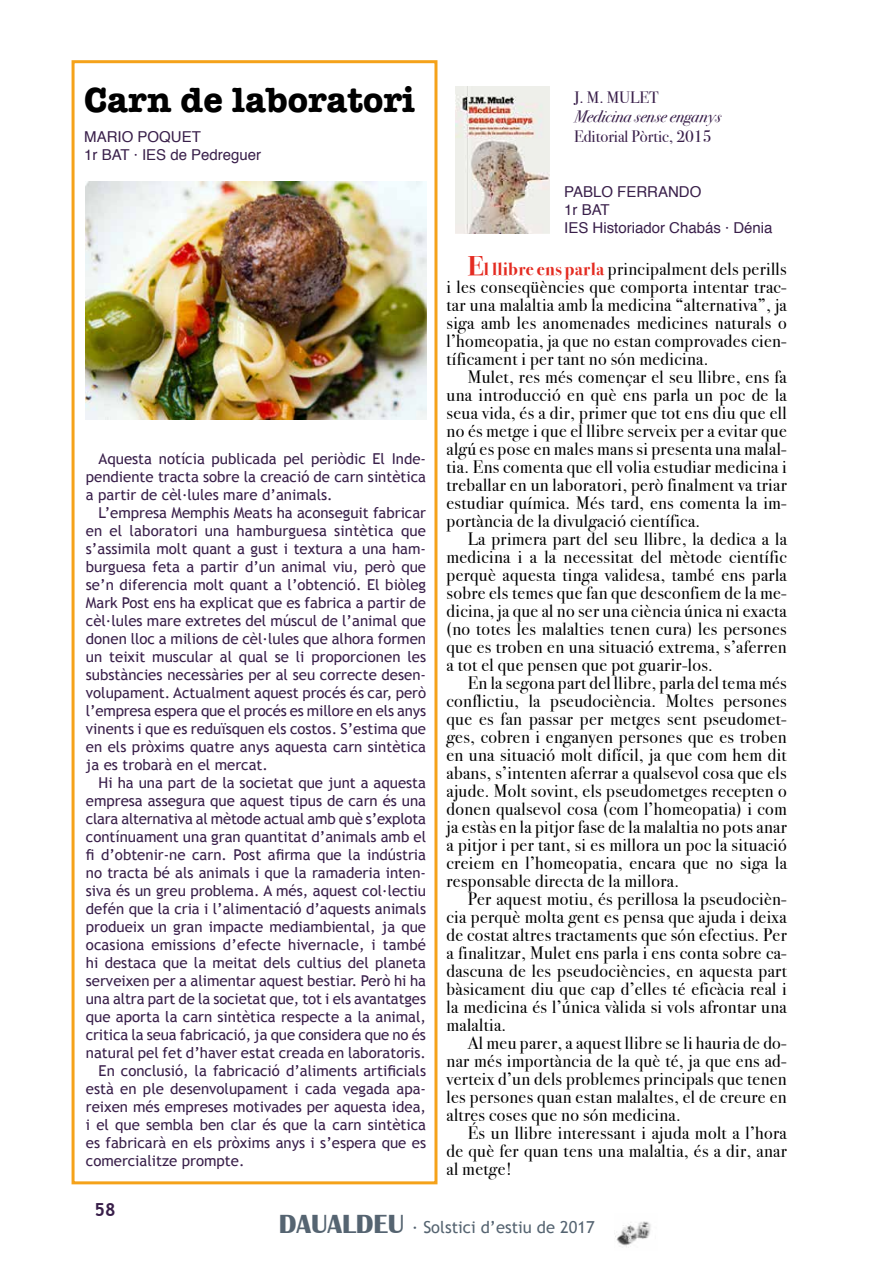
<style>
.page{position:relative;width:893px;height:1263px;background:#fff}
.page>*{position:absolute;margin:0;border:0;box-sizing:border-box;transform-origin:0 0}
.t1{font:700 36px "American Typewriter";color:#000}
.t2{font:18px/18px "Bodoni Svty Two ITCTT";letter-spacing:.02em;color:#000;text-align:justify}
.t3{font:700 18px "Trebuchet MS";color:#391f4a}
.t4{font:16.5px "Trebuchet MS";color:#556471}
.t5{font:16.5px "Bodoni Svty Two ITCTT";color:#391f4a}
.t6{font:italic 16.5px "Bodoni Svty Two ITCTT";color:#391f4a}
.t7{font:15px/18px "Trebuchet MS";color:#391f4a;text-align:justify}
.t8{font:15px/18px "Helvetica";color:#391f4a}
.s1{font-weight:700;font-size:27px;color:#e42b21}
.s2{font-weight:700;color:#e42b21}
.s3{font-family:"Britannic";font-weight:700;font-size:27px}
</style>
<div class="page">
<img style="left:614px;top:1221px;width:37px;height:26px">
<img style="left:455px;top:87px;width:94px;height:147px">
<img style="left:85px;top:181px;width:341px;height:239px">
<div style="left:72px;top:60px;width:365px;height:1124px;border:3px solid #f5a21a"></div>
<h1 class="t1" style="left:84px;top:69px;width:332px">Carn de laboratori</h1>
<p class="t8" style="left:84px;top:128px;width:179px">MARIO POQUET<br>1r BAT · IES de Pedreguer</p>
<p class="t7" style="left:86px;top:449px;width:342px;text-indent:13px">Aquesta notícia publicada pel periòdic El Inde&shy;pendiente tracta sobre la creació de carn sintètica a partir de cèl·lules mare d’animals.</p>
<p class="t7" style="left:86px;top:503px;width:342px;text-indent:13px">L’empresa Memphis Meats ha aconseguit fabricar en el laboratori una hamburguesa sintètica que s’assimila molt quant a gust i textura a una ham&shy;burguesa feta a partir d’un animal viu, però que se’n diferencia molt quant a l’obtenció. El biòleg Mark Post ens ha explicat que es fabrica a partir de cèl·lules mare extretes del múscul de l’animal que donen lloc a milions de cèl·lules que alhora formen un teixit muscular al qual se li proporcionen les substàncies necessàries per al seu correcte desen&shy;volupament. Actualment aquest procés és car, però l’empresa espera que el procés es millore en els anys vinents i que es reduïsquen els costos. S’estima que en els pròxims quatre anys aquesta carn sintètica ja es trobarà en el mercat.</p>
<p class="t7" style="left:99px;top:773px;width:329px">Hi ha una part de la societat que junt a aquesta</p>
<p class="t7" style="left:86px;top:791px;width:342px">empresa assegura que aquest tipus de carn és una</p>
<p class="t7" style="left:86px;top:809px;width:342px">clara alternativa al mètode actual amb què s’explota</p>
<p class="t7" style="left:86px;top:827px;width:342px">contínuament una gran quantitat d’animals amb el</p>
<p class="t7" style="left:86px;top:845px;width:342px">fi d’obtenir-ne carn. Post afirma que la indústria</p>
<p class="t7" style="left:86px;top:863px;width:342px">no tracta bé als animals i que la ramaderia inten-</p>
<p class="t7" style="left:86px;top:881px;width:342px">siva és un greu problema. A més, aquest col·lectiu</p>
<p class="t7" style="left:86px;top:899px;width:342px">defén que la cria i l’alimentació d’aquests animals</p>
<p class="t7" style="left:86px;top:917px;width:342px">produeix un gran impacte mediambiental, ja que</p>
<p class="t7" style="left:86px;top:935px;width:342px">ocasiona emissions d’efecte hivernacle, i també</p>
<p class="t7" style="left:86px;top:953px;width:342px">hi destaca que la meitat dels cultius del planeta</p>
<p class="t7" style="left:86px;top:971px;width:342px">serveixen per a alimentar aquest bestiar. Però hi ha</p>
<p class="t7" style="left:86px;top:989px;width:342px">una altra part de la societat que, tot i els avantatges</p>
<p class="t7" style="left:86px;top:1007px;width:342px">que aporta la carn sintètica respecte a la animal,</p>
<p class="t7" style="left:86px;top:1025px;width:342px">critica la seua fabricació, ja que considera que no és</p>
<p class="t7" style="left:86px;top:1043px;width:342px">natural pel fet d’haver estat creada en laboratoris.</p>
<p class="t7" style="left:99px;top:1061px;width:329px">En conclusió, la fabricació d’aliments artificials</p>
<p class="t7" style="left:86px;top:1079px;width:342px">està en ple desenvolupament i cada vegada apa-</p>
<p class="t7" style="left:86px;top:1097px;width:342px">reixen més empreses motivades per aquesta idea,</p>
<p class="t7" style="left:86px;top:1115px;width:342px">i el que sembla ben clar és que la carn sintètica</p>
<p class="t7" style="left:86px;top:1133px;width:342px">es fabricarà en els pròxims anys i s’espera que es</p>
<p class="t7" style="left:86px;top:1151px;width:160px">comercialitze prompte.</p>
<p class="t5" style="left:574px;top:83px;width:86px">J. M. MULET</p>
<p class="t6" style="left:574px;top:102px;width:148px">Medicina sense enganys</p>
<p class="t5" style="left:574px;top:122px;width:139px">Editorial Pòrtic, 2015</p>
<p class="t8" style="left:564px;top:183px;width:210px">PABLO FERRANDO<br>1r BAT<br>IES Historiador Chabás · Dénia</p>
<p class="t2" style="left:446px;top:258px;width:342px;text-indent:21px"><span class="s1">E</span><span class="s2">l llibre ens parla</span> principalment dels perills i les conseqüències que comporta intentar trac&shy;tar una malaltia amb la medicina “alternativa”, ja siga amb les anomenades medicines naturals o l’homeopatia, ja que no estan comprovades cien&shy;tíficament i per tant no són medicina.</p>
<p class="t2" style="left:446px;top:366px;width:342px;text-indent:21px">Mulet, res més començar el seu llibre, ens fa una introducció en què ens parla un poc de la seua vida, és a dir, primer que tot ens diu que ell no és metge i que el llibre serveix per a evitar que algú es pose en males mans si presenta una malal&shy;tia. Ens comenta que ell volia estudiar medicina i treballar en un laboratori, però finalment va triar estudiar química. Més tard, ens comenta la im&shy;portància de la divulgació científica.</p>
<p class="t2" style="left:446px;top:528px;width:342px;text-indent:21px">La primera part del seu llibre, la dedica a la medicina i a la necessitat del mètode científic perquè aquesta tinga validesa, també ens parla sobre els temes que fan que desconfiem de la me&shy;dicina, ja que al no ser una ciència única ni exacta (no totes les malalties tenen cura) les persones que es troben en una situació extrema, s’aferren a tot el que pensen que pot guarir-los.</p>
<p class="t2" style="left:446px;top:672px;width:342px;text-indent:21px">En la segona part del llibre, parla del tema més conflictiu, la pseudociència. Moltes persones que es fan passar per metges sent pseudomet&shy;ges, cobren i enganyen persones que es troben en una situació molt difícil, ja que com hem dit abans, s’intenten aferrar a qualsevol cosa que els ajude. Molt sovint, els pseudometges recepten o donen qualsevol cosa (com l’homeopatia) i com ja estàs en la pitjor fase de la malaltia no pots anar a pitjor i per tant, si es millora un poc la situació creiem en l’homeopatia, encara que no siga la responsable directa de la millora.</p>
<p class="t2" style="left:446px;top:888px;width:342px;text-indent:21px">Per aquest motiu, és perillosa la pseudocièn&shy;cia perquè molta gent es pensa que ajuda i deixa de costat altres tractaments que són efectius. Per a finalitzar, Mulet ens parla i ens conta sobre ca&shy;dascuna de les pseudociències, en aquesta part bàsicament diu que cap d’elles té eficàcia real i la medicina és l’única vàlida si vols afrontar una malaltia.</p>
<p class="t2" style="left:446px;top:1032px;width:342px;text-indent:21px">Al meu parer, a aquest llibre se li hauria de do&shy;nar més importància de la què té, ja que ens ad&shy;verteix d’un dels problemes principals que tenen les persones quan estan malaltes, el de creure en altres coses que no són medicina.</p>
<p class="t2" style="left:446px;top:1122px;width:342px;text-indent:21px">És un llibre interessant i ajuda molt a l’hora de què fer quan tens una malaltia, és a dir, anar al metge!</p>
<p class="t3" style="left:95px;top:1198px;width:23px">58</p>
<p class="t4" style="left:279px;top:1218px;width:317px"><span class="s3">DAUALDEU</span> · Solstici d’estiu de 2017</p>
</div>
